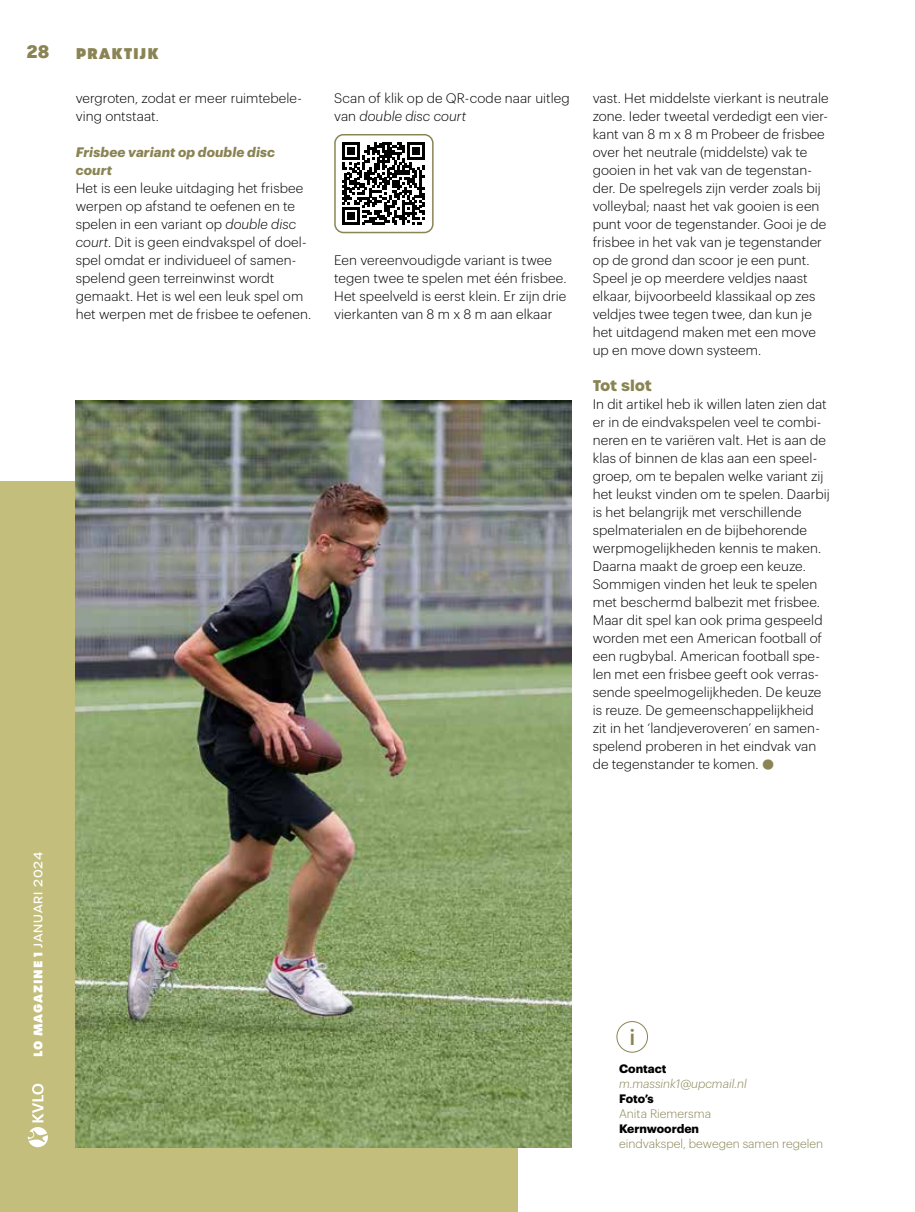
<style>
.page{position:relative;width:915px;height:1212px;background:#fff}
.page>*{position:absolute;margin:0;border:0;box-sizing:border-box;transform-origin:0 0}
.t1{font:31.5px "Graphik Super";color:#8a8454}
.t2{font:500 21.6px "Graphik";color:#8a8454}
.t3{font:900 18px "GT Walsheim Pro";color:#8a8454}
.t4{font:800 15px "Urbane";letter-spacing:.065em;color:#8a8454}
.t5{font:700 15px "Urbane";letter-spacing:-.02em;color:#8a8454}
.t6{font:300 13.5px/18px "Graphik";letter-spacing:.01em;color:#000}
.t7{font:italic 700 13.5px/18px "Graphik";letter-spacing:.01em;color:#8a8454}
.t8{font:300 12px "Graphik";color:#8a8454}
.t9{font:700 12px "Graphik";color:#000}
.t10{font:800 12px "Urbane";letter-spacing:.07em;color:#fff}
.t11{font:italic 300 12px "Graphik";color:#8a8454}
.s1{font-style:italic}
.s2{font-weight:500}
</style>
<div class="page">
<div style="left:0;top:481px;width:517px;height:731px;background:#c3be7c"></div>
<div style="left:616px;top:1021px;width:31px;height:31px;border:1px solid #8a8454;border-radius:50%"></div>
<img style="left:76px;top:400px;width:495px;height:747px">
<svg style="left:342px;top:143px;width:82px;height:82px"></svg>
<div style="left:334px;top:134px;width:99px;height:99px;border:2px solid #8a8454;border-radius:9px"></div>
<svg style="left:28px;top:1084px;width:20px;height:63px"></svg>
<h3 class="t3" style="left:26px;top:40px;width:24px">28</h3>
<p class="t4" style="left:76px;top:43px;width:84px">PRAKTIJK</p>
<p class="t6" style="left:76px;top:88px;width:227px">vergroten, zodat er meer ruimtebele&shy;ving ontstaat.</p>
<p class="t7" style="left:76px;top:142px;width:201px">Frisbee variant op double disc court</p>
<p class="t6" style="left:76px;top:178px;width:237px">Het is een leuke uitdaging het frisbee werpen op afstand te oefenen en te spelen in een variant op <span class="s1">double disc court</span>. Dit is geen eindvakspel of doel&shy;spel omdat er individueel of samen&shy;spelend geen terreinwinst wordt gemaakt. Het is wel een leuk spel om het werpen met de frisbee te oefenen.</p>
<p class="t6" style="left:334px;top:88px;width:237px">Scan of klik op de QR-code naar uitleg van <span class="s1">double disc court</span></p>
<p class="t6" style="left:334px;top:250px;width:234px">Een vereenvoudigde variant is twee tegen twee te spelen met één frisbee.<br>Het speelveld is eerst klein. Er zijn drie vierkanten van 8 m x 8 m aan elkaar</p>
<p class="t6" style="left:592px;top:88px;width:237px">vast. Het middelste vierkant is neutrale zone. Ieder tweetal verdedigt een vier&shy;kant van 8 m x 8 m Probeer de frisbee over het neutrale (middelste) vak te gooien in het vak van de tegenstan&shy;der. De spelregels zijn verder zoals bij volleybal; naast het vak gooien is een punt voor de tegenstander. Gooi je de frisbee in het vak van je tegenstander op de grond dan scoor je een punt.<br>Speel je op meerdere veldjes naast elkaar, bijvoorbeeld klassikaal op zes veldjes twee tegen twee, dan kun je het uitdagend maken met een move up en move down systeem.</p>
<p class="t5" style="left:592px;top:375px;width:61px">Tot slot</p>
<p class="t6" style="left:592px;top:394px;width:238px">In dit artikel heb ik willen laten zien dat er in de eindvakspelen veel te combi&shy;neren en te variëren valt. Het is aan de klas of binnen de klas aan een speel&shy;groep, om te bepalen welke variant zij het leukst vinden om te spelen. Daarbij is het belangrijk met verschillende spelmaterialen en de bijbehorende werpmogelijkheden kennis te maken.<br>Daarna maakt de groep een keuze.<br>Sommigen vinden het leuk te spelen met beschermd balbezit met frisbee.<br>Maar dit spel kan ook prima gespeeld worden met een American football of een rugbybal. American football spe&shy;len met een frisbee geeft ook verras&shy;sende speelmogelijkheden. De keuze is reuze. De gemeenschappelijkheid zit in het ‘landjeveroveren’ en samen&shy;spelend proberen in het eindvak van de tegenstander te komen.</p>
<h1 class="t1" style="left:761px;top:737px;width:14px">•</h1>
<p class="t10" style="left:30px;top:1057px;width:206px;rotate:-90deg">LO MAGAZINE 1 <span class="s2">JANUARI 2024</span></p>
<h2 class="t2" style="left:629px;top:1021px;width:7px">i</h2>
<p class="t9" style="left:619px;top:1059px;width:49px">Contact</p>
<p class="t11" style="left:619px;top:1075px;width:129px">m.massink1@upcmail.nl</p>
<p class="t9" style="left:619px;top:1089px;width:36px">Foto’s</p>
<p class="t8" style="left:619px;top:1105px;width:93px">Anita Riemersma</p>
<p class="t9" style="left:619px;top:1119px;width:82px">Kernwoorden</p>
<p class="t8" style="left:619px;top:1135px;width:205px">eindvakspel, bewegen samen regelen</p>
</div>
